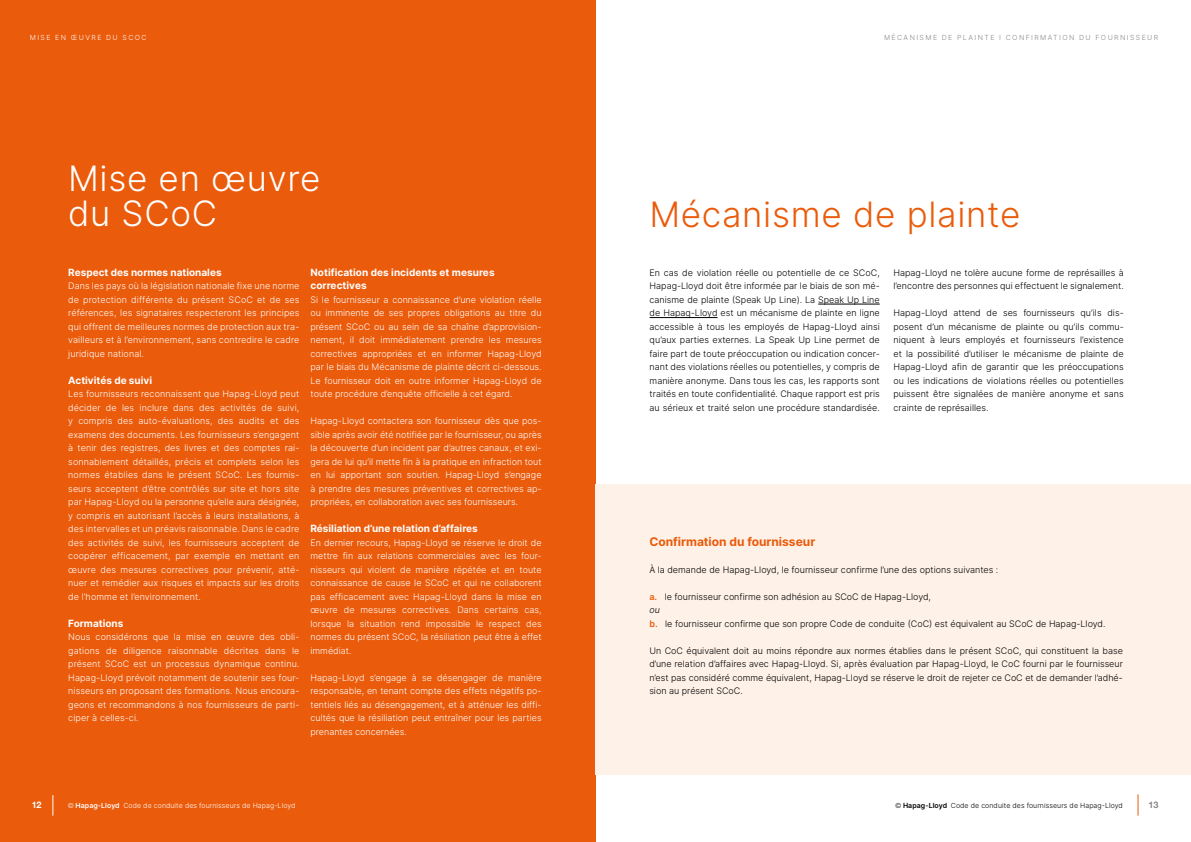
<style>
.page{position:relative;width:1191px;height:842px;background:#fff}
.page>*{position:absolute;margin:0;border:0;box-sizing:border-box;transform-origin:0 0}
.t1{font:300 35px "Inter";letter-spacing:.02em;color:#ea5b0b}
.t2{font:300 35px/35.2px "Inter";letter-spacing:.02em;color:#fff}
.t3{font:700 12px "Inter";color:#ea5b0b}
.t4{font:700 10px/13.5px "Inter";color:#fff}
.t5{font:300 9px/13.5px "Inter";color:#fff;text-align:justify}
.t6{font:300 9px/13.5px "Inter";color:#000;text-align:justify}
.t7{font:700 9px "Helvetica Neue";color:#878787}
.t8{font:700 9px "Helvetica Neue";color:#fff}
.t9{font:300 7px "Inter";letter-spacing:.01em;color:#000}
.t10{font:300 7px "Inter";letter-spacing:.01em;color:#fff}
.t11{font:300 7px "Inter";letter-spacing:.2em;color:#878787}
.t12{font:300 7px "Inter";letter-spacing:.2em;color:#fff}
.s1{font-family:"Helvetica Neue LT Pro"}
.s2{font-weight:600}
.s3{font-weight:600;color:#ea5b0b}
.s4{font-style:italic}
</style>
<div class="page">
<svg style="left:1137px;top:794px;width:1px;height:22px"></svg>
<div style="left:0;top:0;width:595px;height:841px;background:#ea5b0b"></div>
<hr style="left:818px;top:304px;width:61px;height:1px;background:#000">
<hr style="left:649px;top:317px;width:68px;height:1px;background:#000">
<svg style="left:52px;top:795px;width:1px;height:21px"></svg>
<div style="left:596px;top:485px;width:595px;height:290px;background:#fef1e7"></div>
<p class="t12" style="left:30px;top:33px;width:118px">MISE EN ŒUVRE DU SCOC</p>
<p class="t11" style="left:884px;top:33px;width:276px">MÉCANISME DE PLAINTE I CONFIRMATION DU FOURNISSEUR</p>
<p class="t8" style="left:32px;top:798px;width:11px">12</p>
<h1 class="t2" style="left:68px;top:160px;width:254px">Mise en œuvre du SCoC</h1>
<p class="t4" style="left:68px;top:265px;width:155px">Respect des normes nationales</p>
<p class="t5" style="left:68px;top:279px;width:233px">Dans les pays où la législation nationale fixe une norme de protection différente du présent SCoC et de ses références, les signataires respecteront les principes qui offrent de meilleures normes de protection aux tra&shy;vailleurs et à l’environnement, sans contredire le cadre juridique national.</p>
<p class="t4" style="left:68px;top:373px;width:85px">Activités de suivi</p>
<p class="t5" style="left:68px;top:387px;width:233px">Les fournisseurs reconnaissent que Hapag-Lloyd peut décider de les inclure dans des activités de suivi, y compris des auto-évaluations, des audits et des examens des documents. Les fournisseurs s’engagent à tenir des registres, des livres et des comptes rai&shy;sonnablement détaillés, précis et complets selon les normes établies dans le présent SCoC. Les fournis&shy;seurs acceptent d’être contrôlés sur site et hors site par Hapag-Lloyd ou la personne qu’elle aura désignée, y compris en autorisant l’accès à leurs installations, à des intervalles et un préavis raisonnable. Dans le cadre des activités de suivi, les fournisseurs acceptent de coopérer efficacement, par exemple en mettant en œuvre des mesures correctives pour prévenir, atté&shy;nuer et remédier aux risques et impacts sur les droits de l’homme et l’environnement.</p>
<p class="t4" style="left:68px;top:616px;width:57px">Formations</p>
<p class="t5" style="left:68px;top:630px;width:233px">Nous considérons que la mise en œuvre des obli&shy;gations de diligence raisonnable décrites dans le présent SCoC est un processus dynamique continu.<br>Hapag-Lloyd prévoit notamment de soutenir ses four&shy;nisseurs en proposant des formations. Nous encoura&shy;geons et recommandons à nos fournisseurs de parti&shy;ciper à celles-ci.</p>
<p class="t4" style="left:310px;top:265px;width:186px">Notification des incidents et mesures correctives</p>
<p class="t5" style="left:310px;top:292px;width:233px">Si le fournisseur a connaissance d’une violation réelle ou imminente de ses propres obligations au titre du présent SCoC ou au sein de sa chaîne d’approvision&shy;nement, il doit immédiatement prendre les mesures correctives appropriées et en informer Hapag-Lloyd par le biais du Mécanisme de plainte décrit ci-dessous.<br>Le fournisseur doit en outre informer Hapag-Lloyd de toute procédure d’enquête officielle à cet égard.</p>
<p class="t5" style="left:310px;top:414px;width:233px">Hapag-Lloyd contactera son fournisseur dès que pos&shy;sible après avoir été notifiée par le fournisseur, ou après la découverte d’un incident par d’autres canaux, et exi&shy;gera de lui qu’il mette fin à la pratique en infraction tout en lui apportant son soutien. Hapag-Lloyd s’engage à prendre des mesures préventives et correctives ap&shy;propriées, en collaboration avec ses fournisseurs.</p>
<p class="t4" style="left:310px;top:521px;width:169px">Résiliation d’une relation d’affaires</p>
<p class="t5" style="left:310px;top:535px;width:233px">En dernier recours, Hapag-Lloyd se réserve le droit de mettre fin aux relations commerciales avec les four&shy;nisseurs qui violent de manière répétée et en toute connaissance de cause le SCoC et qui ne collaborent pas efficacement avec Hapag-Lloyd dans la mise en œuvre de mesures correctives. Dans certains cas, lorsque la situation rend impossible le respect des normes du présent SCoC, la résiliation peut être à effet immédiat.</p>
<p class="t5" style="left:310px;top:670px;width:233px">Hapag-Lloyd s’engage à se désengager de manière responsable, en tenant compte des effets négatifs po&shy;tentiels liés au désengagement, et à atténuer les diffi&shy;cultés que la résiliation peut entraîner pour les parties prenantes concernées.</p>
<p class="t10" style="left:68px;top:800px;width:229px"><span class="s1">©</span> <span class="s2">Hapag-Lloyd</span> Code de conduite des fournisseurs de Hapag-Lloyd</p>
<h1 class="t1" style="left:649px;top:189px;width:373px">Mécanisme de plainte</h1>
<p class="t6" style="left:649px;top:265px;width:232px">En cas de violation réelle ou potentielle de ce SCoC, Hapag-Lloyd doit être informée par le biais de son mé&shy;canisme de plainte (Speak Up Line). La Speak Up Line de Hapag-Lloyd est un mécanisme de plainte en ligne accessible à tous les employés de Hapag-Lloyd ainsi qu’aux parties externes. La Speak Up Line permet de faire part de toute préoccupation ou indication concer&shy;nant des violations réelles ou potentielles, y compris de manière anonyme. Dans tous les cas, les rapports sont traités en toute confidentialité. Chaque rapport est pris au sérieux et traité selon une procédure standardisée.</p>
<p class="t6" style="left:893px;top:265px;width:232px">Hapag-Lloyd ne tolère aucune forme de représailles à l’encontre des personnes qui effectuent le signalement.</p>
<p class="t6" style="left:893px;top:306px;width:232px">Hapag-Lloyd attend de ses fournisseurs qu’ils dis&shy;posent d’un mécanisme de plainte ou qu’ils commu&shy;niquent à leurs employés et fournisseurs l’existence et la possibilité d’utiliser le mécanisme de plainte de Hapag-Lloyd afin de garantir que les préoccupations ou les indications de violations réelles ou potentielles puissent être signalées de manière anonyme et sans crainte de représailles.</p>
<h2 class="t3" style="left:649px;top:532px;width:167px">Confirmation du fournisseur</h2>
<p class="t6" style="left:649px;top:562px;width:350px">À la demande de Hapag-Lloyd, le fournisseur confirme l’une des options suivantes :</p>
<p class="t6" style="left:649px;top:589px;width:457px;text-align:left"><span class="s3">a.</span> le fournisseur confirme son adhésion au SCoC de Hapag-Lloyd,<br><span class="s4">ou<br></span><span class="s3">b.</span> le fournisseur confirme que son propre Code de conduite (CoC) est équivalent au SCoC de Hapag-Lloyd.</p>
<p class="t6" style="left:649px;top:643px;width:475px">Un CoC équivalent doit au moins répondre aux normes établies dans le présent SCoC, qui constituent la base d’une relation d’affaires avec Hapag-Lloyd. Si, après évaluation par Hapag-Lloyd, le CoC fourni par le fournisseur n’est pas considéré comme équivalent, Hapag-Lloyd se réserve le droit de rejeter ce CoC et de demander l’adhé&shy;sion au présent SCoC.</p>
<p class="t9" style="left:895px;top:800px;width:229px"><span class="s1">©</span> <span class="s2">Hapag-Lloyd</span> Code de conduite des fournisseurs de Hapag-Lloyd</p>
<p class="t7" style="left:1148px;top:798px;width:11px">13</p>
</div>
